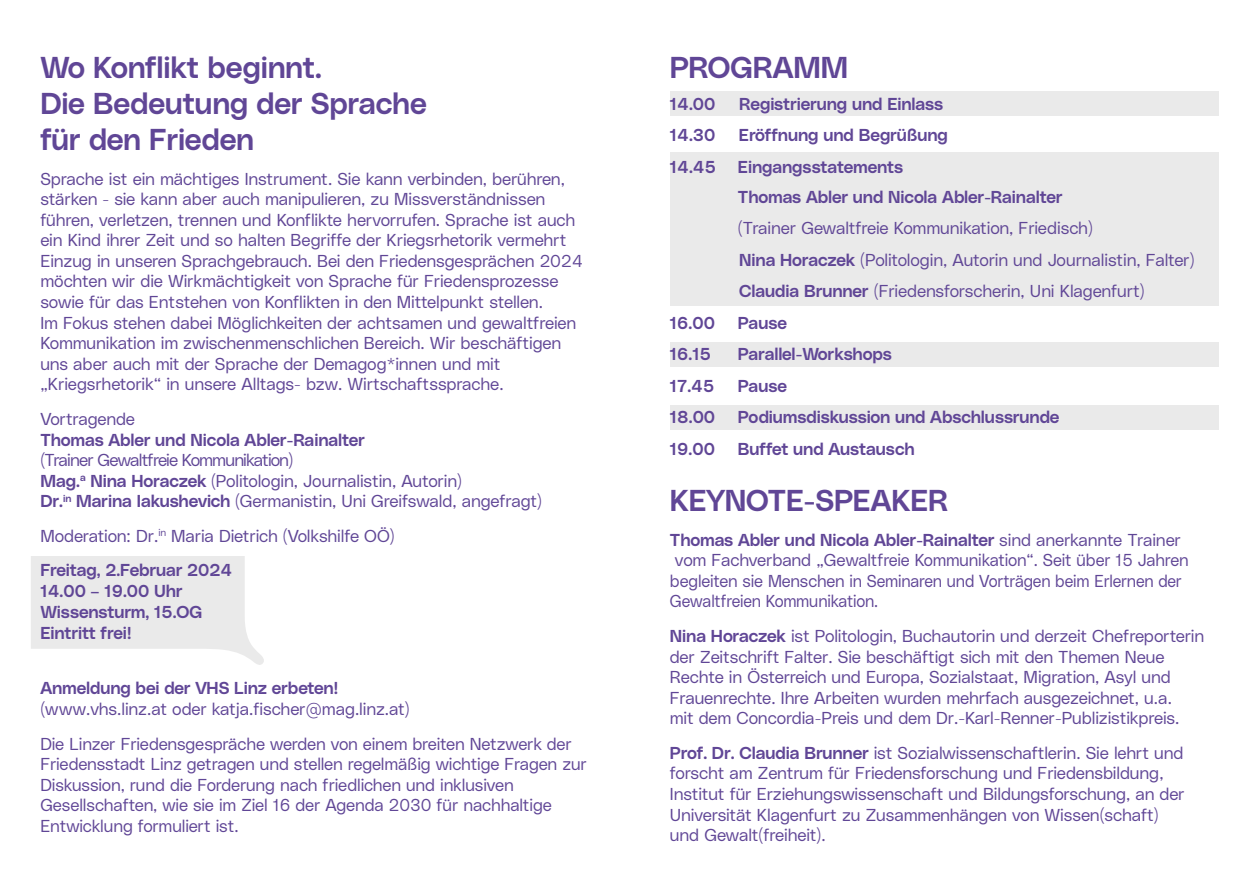
<style>
.page{position:relative;width:1259px;height:893px;background:#fff}
.page>*{position:absolute;margin:0;border:0;box-sizing:border-box;transform-origin:0 0}
.t1{font:30px/36px "Lentia Nova Median";letter-spacing:-.01em;color:#604696}
.t2{font:17.1px/20.5px "Lentia Nova Slim";letter-spacing:-.01em;color:#604696}
.t3{font:17.1px/21px "Lentia Nova Median";letter-spacing:-.01em;color:#604696}
.s1{font-family:"Lentia Nova Median"}
.s2{font-family:"Lentia Nova Slim"}
</style>
<div class="page">
<div style="left:670px;top:343px;width:548px;height:24px;background:#eaeaea"></div>
<div style="left:670px;top:405px;width:548px;height:24px;background:#eaeaea"></div>
<svg style="left:31px;top:556px;width:233px;height:109px"></svg>
<div style="left:670px;top:152px;width:548px;height:154px;background:#eaeaea"></div>
<div style="left:670px;top:92px;width:548px;height:24px;background:#eaeaea"></div>
<h1 class="t1" style="left:40px;top:47px;width:388px">Wo Konflikt beginnt.<br>Die Bedeutung der Sprache für den Frieden</h1>
<p class="t2" style="left:40px;top:167px;width:544px">Sprache ist ein mächtiges Instrument. Sie kann verbinden, berühren, stärken - sie kann aber auch manipulieren, zu Missverständnissen führen, verletzen, trennen und Konflikte hervorrufen. Sprache ist auch ein Kind ihrer Zeit und so halten Begriffe der Kriegsrhetorik vermehrt Einzug in unseren Sprachgebrauch. Bei den Friedensgesprächen 2024 möchten wir die Wirkmächtigkeit von Sprache für Friedensprozesse sowie für das Entstehen von Konflikten in den Mittelpunkt stellen.<br>Im Fokus stehen dabei Möglichkeiten der achtsamen und gewaltfreien Kommunikation im zwischenmenschlichen Bereich. Wir beschäftigen uns aber auch mit der Sprache der Demagog*innen und mit „Kriegsrhetorik“ in unsere Alltags- bzw. Wirtschaftssprache.</p>
<p class="t2" style="left:40px;top:408px;width:96px">Vortragende</p>
<p class="t3" style="left:40px;top:428px;width:326px">Thomas Abler und Nicola Abler-Rainalter</p>
<p class="t2" style="left:40px;top:449px;width:503px">(Trainer Gewaltfreie Kommunikation)<br><span class="s1">Mag.</span><sup>a</sup> <span class="s1">Nina Horaczek</span> (Politologin, Journalistin, Autorin)<br><span class="s1">Dr.</span><sup>in</sup> <span class="s1">Marina Iakushevich</span> (Germanistin, Uni Greifswald, angefragt)</p>
<p class="t2" style="left:40px;top:524px;width:356px">Moderation: Dr.<sup>in</sup> Maria Dietrich (Volkshilfe OÖ)</p>
<p class="t3" style="left:40px;top:558px;width:193px">Freitag, 2.Februar 2024<br>14.00 – 19.00 Uhr<br>Wissensturm, 15.OG<br>Eintritt frei!</p>
<p class="t3" style="left:40px;top:676px;width:299px">Anmeldung bei der VHS Linz erbeten!</p>
<p class="t2" style="left:40px;top:691px;width:533px;line-height:34.5px">(www.vhs.linz.at oder katja.fischer@mag.linz.at)<br>Die Linzer Friedensgespräche werden von einem breiten Netzwerk der</p>
<p class="t2" style="left:40px;top:753px;width:548px">Friedensstadt Linz getragen und stellen regelmäßig wichtige Fragen zur Diskussion, rund die Forderung nach friedlichen und inklusiven Gesellschaften, wie sie im Ziel 16 der Agenda 2030 für nachhaltige Entwicklung formuliert ist.</p>
<h1 class="t1" style="left:670px;top:47px;width:180px">PROGRAMM</h1>
<p class="t3" style="left:670px;top:92px;width:47px">14.00</p>
<p class="t3" style="left:739px;top:92px;width:205px">Registrierung und Einlass</p>
<p class="t3" style="left:670px;top:123px;width:47px">14.30</p>
<p class="t3" style="left:739px;top:123px;width:211px">Eröffnung und Begrüßung</p>
<p class="t3" style="left:670px;top:155px;width:48px">14.45</p>
<p class="t3" style="left:738px;top:150px;width:326px;line-height:30px">Eingangsstatements<br>Thomas Abler und Nicola Abler-Rainalter</p>
<p class="t2" style="left:738px;top:211px;width:458px;line-height:31.5px">(Trainer Gewaltfreie Kommunikation, Friedisch)<br><span class="s1">Nina Horaczek</span> (Politologin, Autorin und Journalistin, Falter)<br><span class="s1">Claudia Brunner</span> (Friedensforscherin, Uni Klagenfurt)</p>
<p class="t3" style="left:670px;top:311px;width:47px">16.00</p>
<p class="t3" style="left:738px;top:311px;width:51px">Pause</p>
<p class="t3" style="left:670px;top:342px;width:43px">16.15</p>
<p class="t3" style="left:738px;top:342px;width:155px">Parallel-Workshops</p>
<p class="t3" style="left:670px;top:374px;width:46px">17.45</p>
<p class="t3" style="left:738px;top:374px;width:51px">Pause</p>
<p class="t3" style="left:670px;top:405px;width:47px">18.00</p>
<p class="t3" style="left:738px;top:405px;width:323px">Podiumsdiskussion und Abschlussrunde</p>
<p class="t3" style="left:670px;top:437px;width:47px">19.00</p>
<p class="t3" style="left:738px;top:437px;width:178px">Buffet und Austausch</p>
<h1 class="t1" style="left:670px;top:480px;width:280px">KEYNOTE-SPEAKER</h1>
<p class="t3" style="left:670px;top:528px;width:513px">Thomas Abler und Nicola Abler-Rainalter <span class="s2">sind anerkannte Trainer</span></p>
<p class="t2" style="left:670px;top:549px;width:520px">vom Fachverband „Gewaltfreie Kommunikation“. Seit über 15 Jahren begleiten sie Menschen in Seminaren und Vorträgen beim Erlernen der<br>Gewaltfreien Kommunikation.</p>
<p class="t2" style="left:670px;top:625px;width:536px"><span class="s1">Nina Horaczek</span> ist Politologin, Buchautorin und derzeit Chefreporterin der Zeitschrift Falter. Sie beschäftigt sich mit den Themen Neue Rechte in Österreich und Europa, Sozialstaat, Migration, Asyl und Frauenrechte. Ihre Arbeiten wurden mehrfach ausgezeichnet, u.a.<br>mit dem Concordia-Preis und dem Dr.-Karl-Renner-Publizistikpreis.</p>
<p class="t2" style="left:670px;top:741px;width:516px"><span class="s1">Prof. Dr. Claudia Brunner</span> ist Sozialwissenschaftlerin. Sie lehrt und forscht am Zentrum für Friedensforschung und Friedensbildung, Institut für Erziehungswissenschaft und Bildungsforschung, an der Universität Klagenfurt zu Zusammenhängen von Wissen(schaft) und Gewalt(freiheit).</p>
</div>
